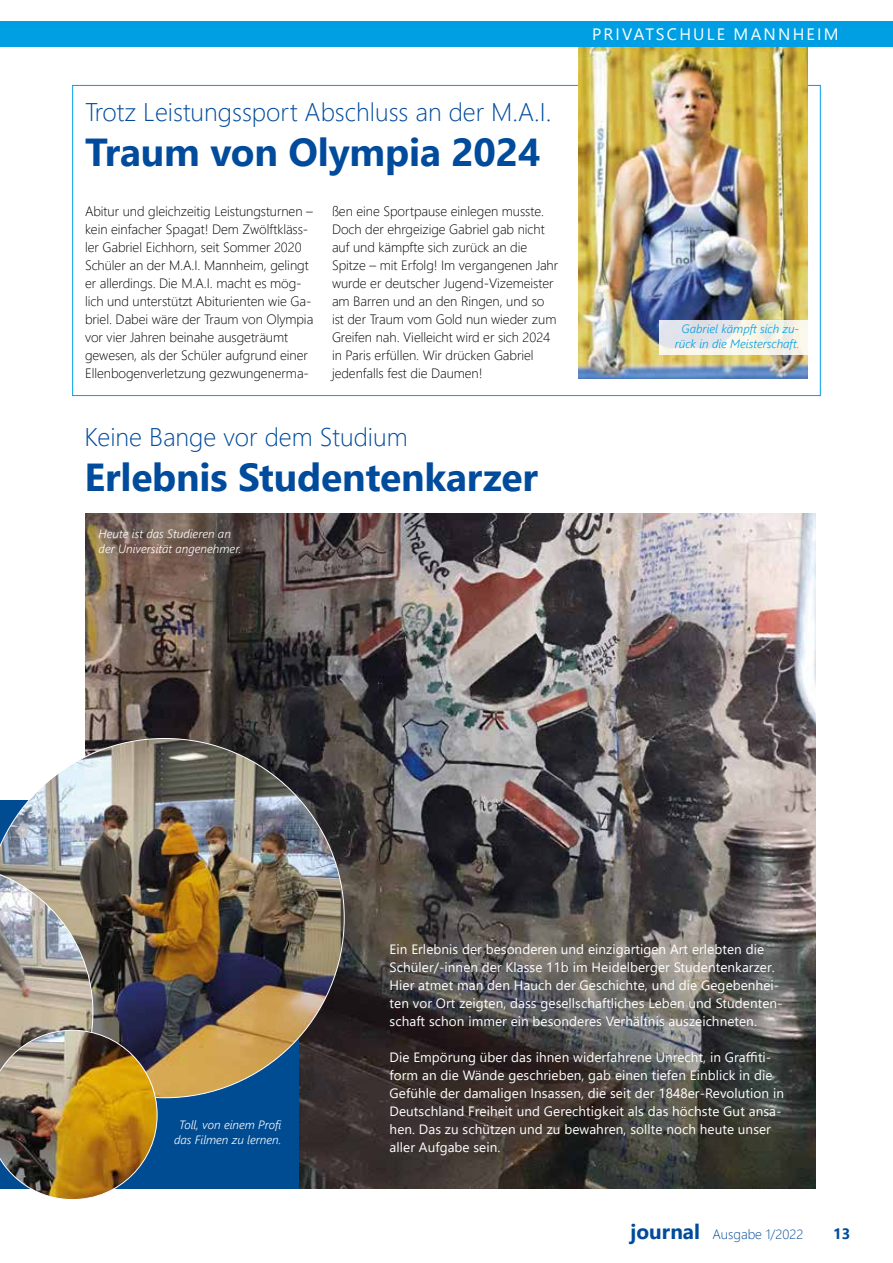
<style>
.page{position:relative;width:893px;height:1263px;background:#fff}
.page>*{position:absolute;margin:0;border:0;box-sizing:border-box;transform-origin:0 0}
.t1{font:700 39px "Segoe UI";letter-spacing:-.005em;color:#004b9c}
.t2{font:300 25.5px "Segoe UI";color:#004b9c}
.t3{font:16.5px "Segoe UI";letter-spacing:.135em;color:#fff}
.t4{font:700 15px "Segoe UI";color:#004b9c}
.t5{font:300 13.5px/18px "Segoe UI";letter-spacing:-.005em;color:#000}
.t6{font:13.5px/18px "Segoe UI";letter-spacing:.005em;color:#fff}
.t7{font:300 13.5px "Segoe UI";color:#004b9c}
.t8{font:italic 300 12px/15px "Segoe UI";color:#fff}
.t9{font:italic 300 12px/15px "Segoe UI";color:#009fe3;text-align:center}
.s1{font-weight:700;font-size:20.85px}
</style>
<div class="page">
<img style="left:579px;top:47px;width:229px;height:331px">
<img style="left:85px;top:513px;width:731px;height:675px">
<div style="left:0;top:800px;width:298px;height:388px;background:#004c93"></div>
<div style="left:0;top:21px;width:893px;height:26px;background:#009fe3"></div>
<svg style="left:659px;top:320px;width:149px;height:35px;background:#edede8"></svg>
<img style="left:0;top:738px;width:345px;height:360px">
<img style="left:0;top:863px;width:157px;height:337px">
<h2 class="t2" style="left:85px;top:88px;width:468px">Trotz Leistungssport Abschluss an der M.A.I.</h2>
<h1 class="t1" style="left:85px;top:115px;width:457px">Traum von Olympia 2024</h1>
<p class="t5" style="left:85px;top:201px;width:230px">Abitur und gleichzeitig Leistungsturnen – kein einfacher Spagat! Dem Zwölftkläss&shy;ler Gabriel Eichhorn, seit Sommer 2020<br>Schüler an der M.A.I. Mannheim, gelingt er allerdings. Die M.A.I. macht es mög&shy;lich und unterstützt Abiturienten wie Ga&shy;briel. Dabei wäre der Traum von Olympia vor vier Jahren beinahe ausgeträumt gewesen, als der Schüler aufgrund einer Ellenbogenverletzung gezwungenerma-</p>
<p class="t5" style="left:332px;top:201px;width:228px">ßen eine Sportpause einlegen musste.<br>Doch der ehrgeizige Gabriel gab nicht auf und kämpfte sich zurück an die Spitze – mit Erfolg! Im vergangenen Jahr wurde er deutscher Jugend-Vizemeister am Barren und an den Ringen, und so ist der Traum vom Gold nun wieder zum Greifen nah. Vielleicht wird er sich 2024 in Paris erfüllen. Wir drücken Gabriel jedenfalls fest die Daumen!</p>
<h2 class="t2" style="left:85px;top:412px;width:325px">Keine Bange vor dem Studium</h2>
<h1 class="t1" style="left:85px;top:440px;width:455px">Erlebnis Studentenkarzer</h1>
<p class="t8" style="left:99px;top:524px;width:144px">Heute ist das Studieren an der Universität angenehmer.</p>
<p class="t3" style="left:592px;top:18px;width:248px">PRIVATSCHULE MANNHEIM</p>
<p class="t9" style="left:675px;top:320px;width:126px">Gabriel kämpft sich zu&shy;rück in die Meisterschaft.</p>
<p class="t8" style="left:174px;top:1116px;width:109px;text-align:center">Toll, von einem Profi das Filmen zu lernen.</p>
<p class="t6" style="left:390px;top:939px;width:394px">Ein Erlebnis der besonderen und einzigartigen Art erlebten die Schüler/-innen der Klasse 11b im Heidelberger Studentenkarzer.<br>Hier atmet man den Hauch der Geschichte, und die Gegebenhei&shy;ten vor Ort zeigten, dass gesellschaftliches Leben und Studenten&shy;schaft schon immer ein besonderes Verhältnis auszeichneten.</p>
<p class="t6" style="left:390px;top:1047px;width:396px">Die Empörung über das ihnen widerfahrene Unrecht, in Graffiti&shy;form an die Wände geschrieben, gab einen tiefen Einblick in die Gefühle der damaligen Insassen, die seit der 1848er-Revolution in Deutschland Freiheit und Gerechtigkeit als das höchste Gut ansa&shy;hen. Das zu schützen und zu bewahren, sollte noch heute unser aller Aufgabe sein.</p>
<p class="t7" style="left:631px;top:1221px;width:174px"><span class="s1">journal</span> Ausgabe 1/2022</p>
<p class="t4" style="left:833px;top:1219px;width:19px">13</p>
</div>
